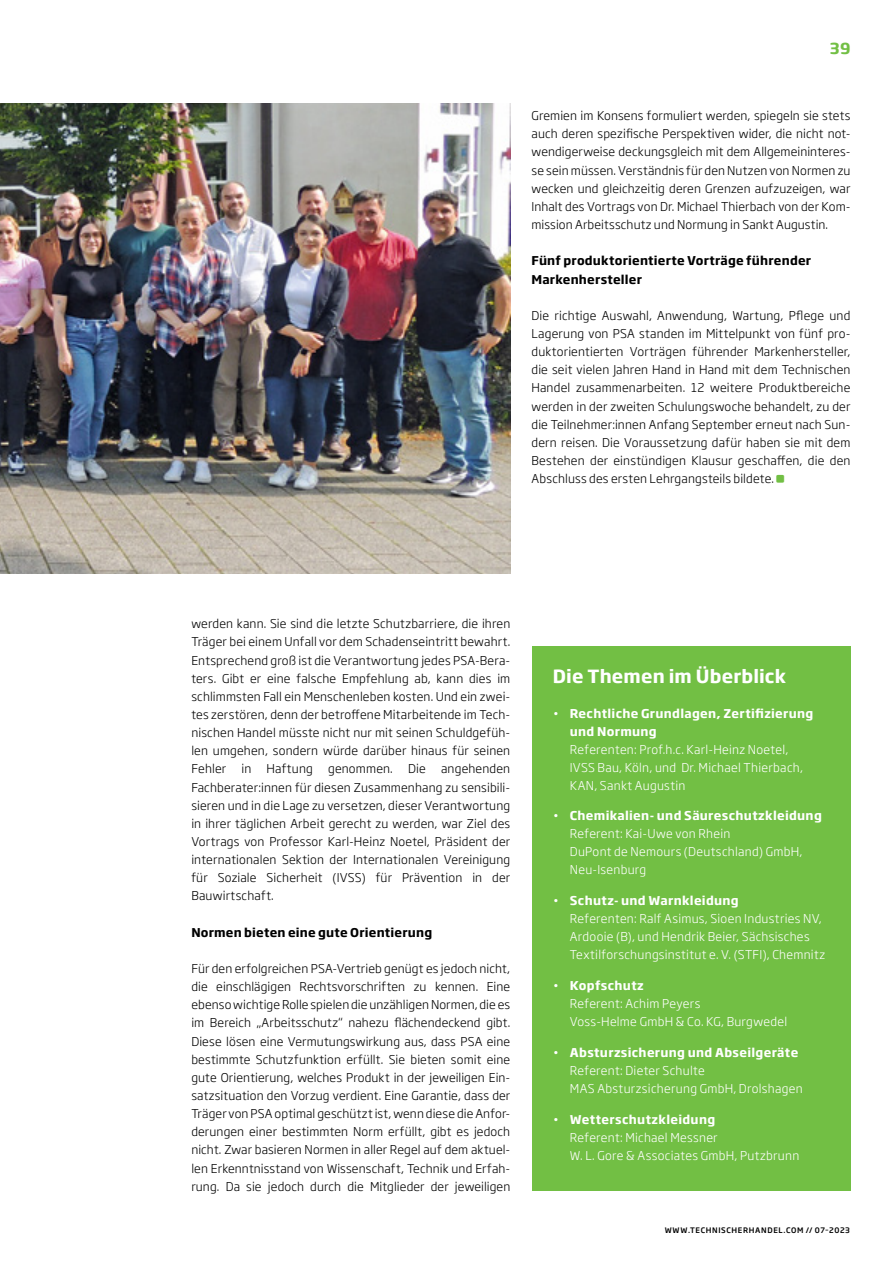
<style>
.page{position:relative;width:893px;height:1263px;background:#fff}
.page>*{position:absolute;margin:0;border:0;box-sizing:border-box;transform-origin:0 0}
.kasten_ues_1{font:700 18px "Soho Gothic Pro";letter-spacing:.01em;color:#fff}
.t1{font:700 15px "Soho Gothic Pro";color:#72bf44}
.gt{font:300 12px/18.1px "Soho Gothic Pro";letter-spacing:.01em;color:#000;text-align:justify}
.t2{font:300 12px/18px "Soho Gothic Pro";letter-spacing:.025em;color:#fff}
.zue{font:700 12px/18.1px "Soho Gothic Pro";letter-spacing:.015em;color:#000}
.t3{font:500 7.5px "Soho Gothic Pro";letter-spacing:.085em;color:#000}
.s1{font-weight:700}
</style>
<div class="page">
<img style="left:0;top:103px;width:510px;height:471px">
<div style="left:531px;top:647px;width:319px;height:544px;background:#72bf44"></div>
<p class="t1" style="left:830px;top:37px;width:22px">39</p>
<p class="gt" style="left:531px;top:106px;width:320px">Gremien im Konsens formuliert werden, spiegeln sie stets auch deren spezifische Perspektiven wider, die nicht not&shy;wendigerweise deckungsgleich mit dem Allgemeininteres&shy;se sein müssen. Verständnis für den Nutzen von Normen zu wecken und gleichzeitig deren Grenzen aufzuzeigen, war Inhalt des Vortrags von Dr. Michael Thierbach von der Kom&shy;mission Arbeitsschutz und Normung in Sankt Augustin.</p>
<p class="zue" style="left:531px;top:251px;width:281px">Fünf produktorientierte Vorträge führender<br>Markenhersteller</p>
<p class="gt" style="left:531px;top:306px;width:320px">Die richtige Auswahl, Anwendung, Wartung, Pflege und Lagerung von PSA standen im Mittelpunkt von fünf pro&shy;duktorientierten Vorträgen führender Markenhersteller, die seit vielen Jahren Hand in Hand mit dem Technischen Handel zusammenarbeiten. 12 weitere Produktbereiche werden in der zweiten Schulungswoche behandelt, zu der die Teilnehmer:innen Anfang September erneut nach Sun&shy;dern reisen. Die Voraussetzung dafür haben sie mit dem Bestehen der einstündigen Klausur geschaffen, die den Abschluss des ersten Lehrgangsteils bildete.</p>
<p class="gt" style="left:191px;top:614px;width:320px">werden kann. Sie sind die letzte Schutzbarriere, die ihren Träger bei einem Unfall vor dem Schadenseintritt bewahrt.<br>Entsprechend groß ist die Verantwortung jedes PSA-Bera&shy;ters. Gibt er eine falsche Empfehlung ab, kann dies im schlimmsten Fall ein Menschenleben kosten. Und ein zwei&shy;tes zerstören, denn der betroffene Mitarbeitende im Tech&shy;nischen Handel müsste nicht nur mit seinen Schuldgefüh&shy;len umgehen, sondern würde darüber hinaus für seinen Fehler</p>
<p class="gt" style="left:241px;top:759px;width:11px">in</p>
<p class="gt" style="left:267px;top:759px;width:48px">Haftung</p>
<p class="gt" style="left:328px;top:759px;width:66px">genommen.</p>
<p class="gt" style="left:408px;top:759px;width:19px">Die</p>
<p class="gt" style="left:191px;top:759px;width:320px;text-indent:250px">angehenden Fachberater:innen für diesen Zusammenhang zu sensibili&shy;sieren und in die Lage zu versetzen, dieser Verantwortung in ihrer täglichen Arbeit gerecht zu werden, war Ziel des Vortrags von Professor Karl-Heinz Noetel, Präsident der internationalen Sektion der Internationalen Vereinigung für Soziale Sicherheit (IVSS) für Prävention in der Bauwirtschaft.</p>
<p class="zue" style="left:191px;top:922px;width:242px">Normen bieten eine gute Orientierung</p>
<p class="gt" style="left:191px;top:959px;width:320px">Für den erfolgreichen PSA-Vertrieb genügt es jedoch nicht, die einschlägigen Rechtsvorschriften zu kennen. Eine ebenso wichtige Rolle spielen die unzähligen Normen, die es im Bereich „Arbeitsschutz“ nahezu flächendeckend gibt.<br>Diese lösen eine Vermutungswirkung aus, dass PSA eine bestimmte Schutzfunktion erfüllt. Sie bieten somit eine gute Orientierung, welches Produkt in der jeweiligen Ein&shy;satzsituation den Vorzug verdient. Eine Garantie, dass der Träger von PSA optimal geschützt ist, wenn diese die Anfor&shy;derungen einer bestimmten Norm erfüllt, gibt es jedoch nicht. Zwar basieren Normen in aller Regel auf dem aktuel&shy;len Erkenntnisstand von Wissenschaft, Technik und Erfah&shy;rung. Da sie jedoch durch die Mitglieder der jeweiligen</p>
<p class="kasten_ues_1" style="left:553px;top:662px;width:235px">Die Themen im Überblick</p>
<p class="t2" style="left:570px;top:703px;width:245px;text-indent:-17px">• <span class="s1">Rechtliche Grundlagen, Zertifizierung und Normung<br></span>Referenten: Prof.h.c. Karl-Heinz Noetel,<br>IVSS Bau, Köln, und Dr. Michael Thierbach,<br>KAN, Sankt Augustin</p>
<p class="t2" style="left:570px;top:806px;width:254px;text-indent:-17px">• <span class="s1">Chemikalien- und Säureschutzkleidung<br></span>Referent: Kai-Uwe von Rhein<br>DuPont de Nemours (Deutschland) GmbH,<br>Neu-Isenburg</p>
<p class="t2" style="left:570px;top:891px;width:257px;text-indent:-17px">• <span class="s1">Schutz- und Warnkleidung<br></span>Referenten: Ralf Asimus, Sioen Industries NV, Ardooie (B), und Hendrik Beier, Sächsisches Textilforschungsinstitut e. V. (STFI), Chemnitz</p>
<p class="t2" style="left:570px;top:976px;width:219px;text-indent:-17px">• <span class="s1">Kopfschutz<br></span>Referent: Achim Peyers<br>Voss-Helme GmbH &amp; Co. KG, Burgwedel</p>
<p class="t2" style="left:570px;top:1043px;width:234px;text-indent:-17px">• <span class="s1">Absturzsicherung und Abseilgeräte<br></span>Referent: Dieter Schulte<br>MAS Absturzsicherung GmbH, Drolshagen</p>
<p class="t2" style="left:570px;top:1109px;width:231px;text-indent:-17px">• <span class="s1">Wetterschutzkleidung<br></span>Referent: Michael Messner<br>W. L. Gore &amp; Associates GmbH, Putzbrunn</p>
<p class="t3" style="left:665px;top:1224px;width:187px">WWW.TECHNISCHERHANDEL.COM // 07–2023</p>
</div>
